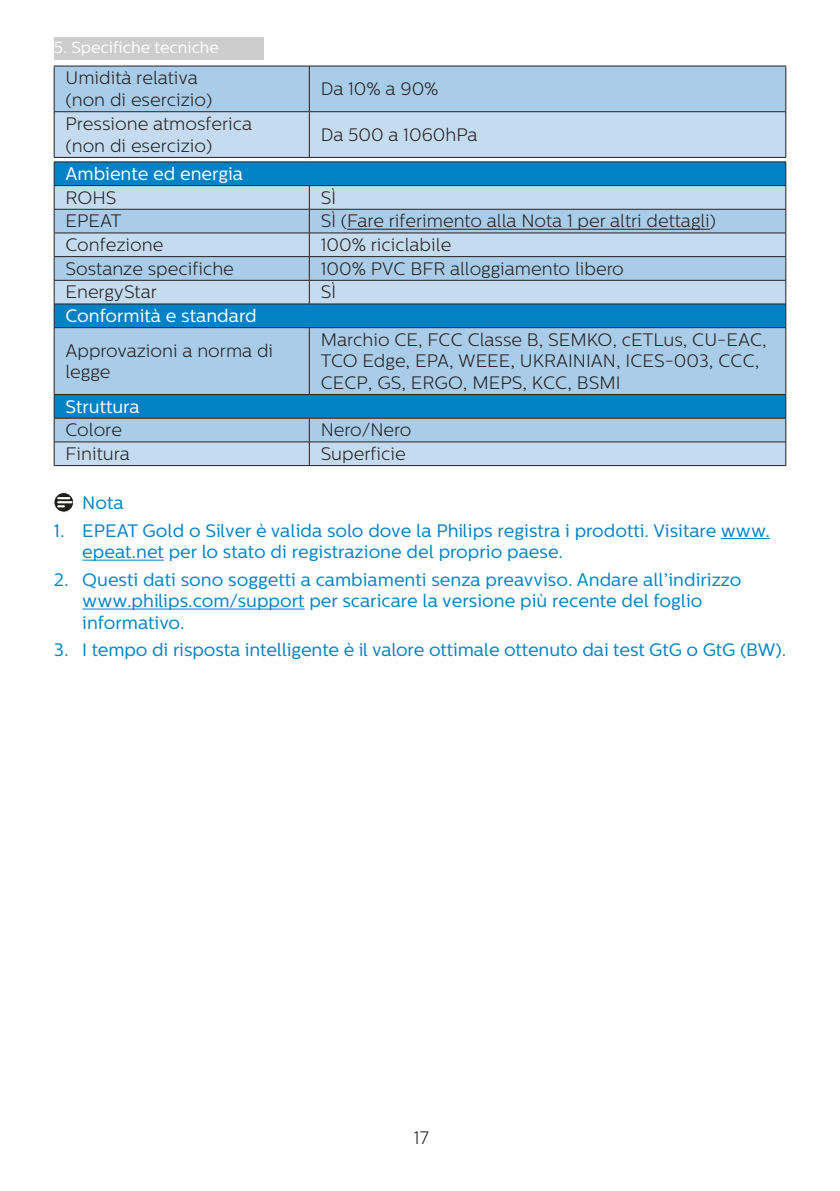
<style>
.page{position:relative;width:840px;height:1191px;background:#fff}
.page>*{position:absolute;margin:0;border:0;box-sizing:border-box;transform-origin:0 0}
.t1{font:300 18px/21.6px "Centrale Sans";color:#231f20}
.Heading_4_Blue{font:18px/21.6px "Centrale Sans";color:#0082c5}
.t2{font:18px "Centrale Sans";color:#fff}
.t3{font:16px "Centrale Sans";color:#fff}
</style>
<div class="page">
<div style="left:54px;top:37px;width:209px;height:23px;background:#cdcdcd"></div>
<hr style="left:720px;top:538px;width:49px;height:1px;background:#0082c5">
<hr style="left:82px;top:559px;width:82px;height:1px;background:#0082c5">
<hr style="left:82px;top:608px;width:222px;height:1px;background:#0082c5">
<div style="left:55px;top:442px;width:730px;height:23px;background:#c5dcf0"></div>
<svg style="left:55px;top:328px;width:730px;height:113px;background:#85bce0"></svg>
<svg style="left:54px;top:66px;width:732px;height:261px;background:#93bfde"></svg>
<hr style="left:54px;top:327px;width:255px;height:1px;background:#231f20">
<hr style="left:54px;top:328px;width:1px;height:66px;background:#231f20">
<hr style="left:309px;top:327px;width:476px;height:1px;background:#231f20">
<hr style="left:309px;top:328px;width:1px;height:66px;background:#231f20">
<hr style="left:785px;top:328px;width:1px;height:66px;background:#231f20">
<hr style="left:54px;top:394px;width:255px;height:1px;background:#231f20">
<hr style="left:309px;top:394px;width:476px;height:1px;background:#231f20">
<hr style="left:54px;top:418px;width:255px;height:1px;background:#231f20">
<hr style="left:309px;top:418px;width:476px;height:1px;background:#231f20">
<hr style="left:54px;top:441px;width:255px;height:1px;background:#231f20">
<svg style="left:54px;top:395px;width:1px;height:70px"></svg>
<hr style="left:309px;top:441px;width:476px;height:1px;background:#231f20">
<svg style="left:309px;top:418px;width:1px;height:47px"></svg>
<svg style="left:785px;top:395px;width:1px;height:70px"></svg>
<hr style="left:54px;top:465px;width:255px;height:1px;background:#231f20">
<hr style="left:309px;top:465px;width:476px;height:1px;background:#231f20">
<hr style="left:347px;top:229px;width:362px;height:1px;background:#231f20">
<svg style="left:54px;top:492px;width:20px;height:20px"></svg>
<div style="left:54px;top:492px;width:20px;height:20px;border:1px solid #fff;border-radius:50%"></div>
<svg style="left:58px;top:497px;width:13px;height:10px"></svg>
<p class="t3" style="left:54px;top:38px;width:166px">5. Specifiche tecniche</p>
<p class="t1" style="left:65px;top:67px;width:148px">Umidità relativa (non di esercizio)</p>
<p class="t1" style="left:320px;top:78px;width:119px">Da 10% a 90%</p>
<p class="t1" style="left:65px;top:113px;width:188px">Pressione atmosferica (non di esercizio)</p>
<p class="t1" style="left:320px;top:124px;width:158px">Da 500 a 1060hPa</p>
<p class="t2" style="left:65px;top:163px;width:179px">Ambiente ed energia</p>
<p class="t1" style="left:65px;top:187px;width:52px">ROHS</p>
<p class="t1" style="left:320px;top:187px;width:17px">SÌ</p>
<p class="t1" style="left:65px;top:210px;width:57px">EPEAT</p>
<p class="t1" style="left:320px;top:210px;width:397px">SÌ (Fare riferimento alla Nota 1 per altri dettagli)</p>
<p class="t1" style="left:65px;top:234px;width:99px">Confezione</p>
<p class="t1" style="left:320px;top:234px;width:132px">100% riciclabile</p>
<p class="t1" style="left:65px;top:258px;width:170px">Sostanze specifiche</p>
<p class="t1" style="left:320px;top:258px;width:304px">100% PVC BFR alloggiamento libero</p>
<p class="t1" style="left:65px;top:281px;width:93px">EnergyStar</p>
<p class="t1" style="left:320px;top:281px;width:17px">SÌ</p>
<p class="t2" style="left:65px;top:305px;width:192px">Conformità e standard</p>
<p class="t1" style="left:65px;top:339px;width:209px">Approvazioni a norma di legge</p>
<p class="t1" style="left:320px;top:329px;width:447px">Marchio CE, FCC Classe B, SEMKO, cETLus, CU-EAC,<br>TCO Edge, EPA, WEEE, UKRAINIAN, ICES-003, CCC,<br>CECP, GS, ERGO, MEPS, KCC, BSMI</p>
<p class="t2" style="left:65px;top:396px;width:76px">Struttura</p>
<p class="t1" style="left:65px;top:419px;width:58px">Colore</p>
<p class="t1" style="left:320px;top:419px;width:92px">Nero/Nero</p>
<p class="t1" style="left:65px;top:443px;width:66px">Finitura</p>
<p class="t1" style="left:320px;top:443px;width:86px">Superficie</p>
<p class="Heading_4_Blue" style="left:82px;top:492px;width:43px">Nota</p>
<p class="Heading_4_Blue" style="left:82px;top:520px;width:689px;text-indent:-28px">1. EPEAT Gold o Silver è valida solo dove la Philips registra i prodotti. Visitare www. epeat.net per lo stato di registrazione del proprio paese.</p>
<p class="Heading_4_Blue" style="left:82px;top:569px;width:660px;text-indent:-28px">2. Questi dati sono soggetti a cambiamenti senza preavviso. Andare all’indirizzo www.philips.com/support per scaricare la versione più recente del foglio informativo.</p>
<p class="Heading_4_Blue" style="left:54px;top:639px;width:733px">3. I tempo di risposta intelligente è il valore ottimale ottenuto dai test GtG o GtG (BW).</p>
<p class="t1" style="left:413px;top:1127px;width:17px">17</p>
</div>
